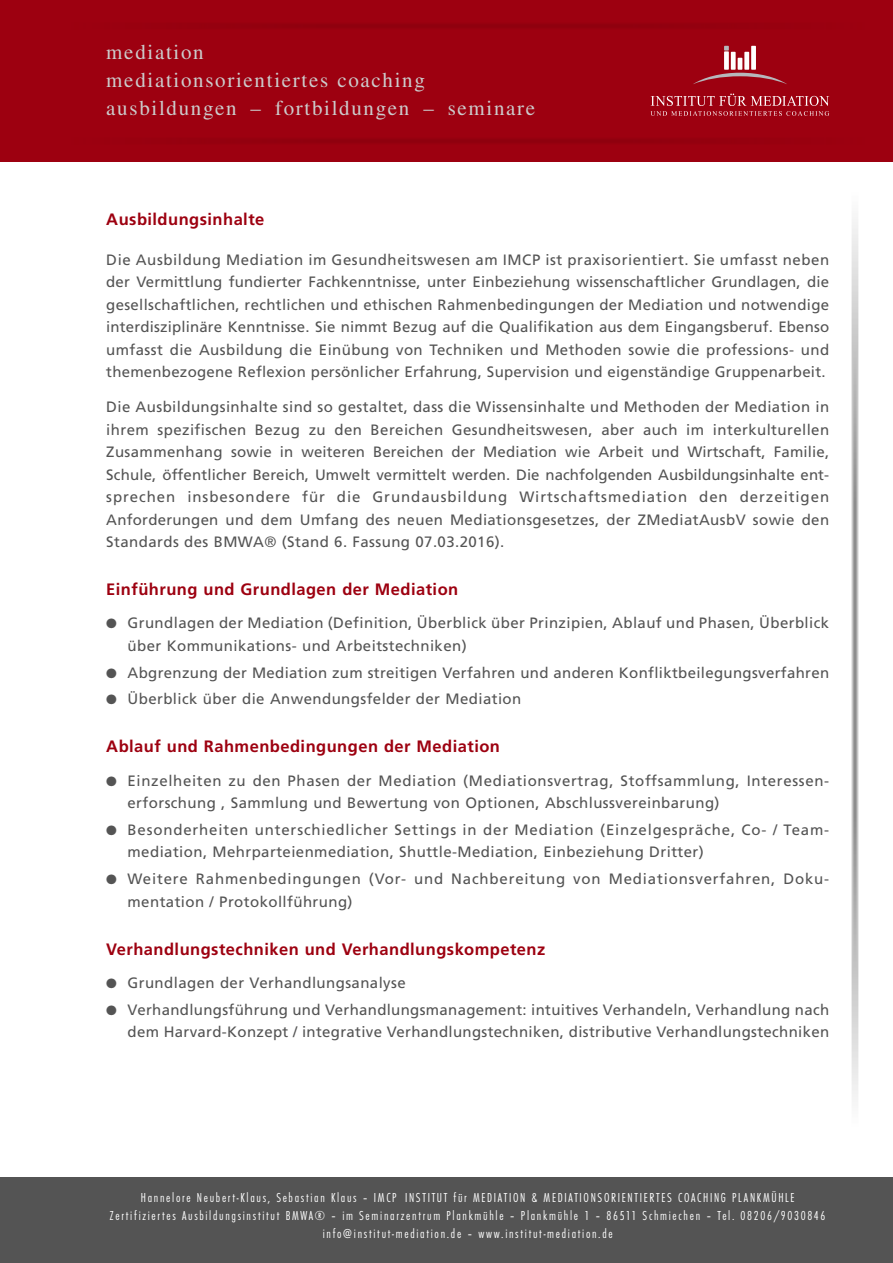
<style>
.page{position:relative;width:893px;height:1263px;background:#fff}
.page>*{position:absolute;margin:0;border:0;box-sizing:border-box;transform-origin:0 0}
.t1{font:21px/28px "Times";letter-spacing:.08em;color:#ccc}
.t2{font:700 16.5px "Frutiger";letter-spacing:.03em;color:#9d0010}
.t3{font:15px/22.5px "Frutiger";letter-spacing:.03em;color:#545454;text-align:justify}
.t4{font:15px/22.5px "Frutiger";letter-spacing:.055em;color:#545454}
.t5{font:300 13.5px/18px "Function Cond LH";letter-spacing:.125em;color:#fff;text-align:center}
.s1{font-weight:300}
</style>
<div class="page">
<img style="left:851px;top:219px;width:8px;height:881px">
<div style="left:0;top:0;width:893px;height:162px;background:#9d0010"></div>
<hr style="left:738px;top:58px;width:4px;height:12px;background:#fff">
<div style="left:731px;top:52px;width:5px;height:18px;background:#fff"></div>
<div style="left:724px;top:51px;width:5px;height:19px;background:#fff"></div>
<svg style="left:724px;top:46px;width:5px;height:5px"></svg>
<div style="left:751px;top:46px;width:5px;height:24px;background:#fff"></div>
<div style="left:744px;top:52px;width:5px;height:18px;background:#fff"></div>
<svg style="left:693px;top:73px;width:94px;height:11px"></svg>
<svg style="left:650px;top:94px;width:179px;height:22px"></svg>
<div style="left:0;top:1178px;width:893px;height:85px;background:#545454"></div>
<h1 class="t1" style="left:106px;top:40px;width:430px">mediation<br>mediationsorientiertes coaching ausbildungen – fortbildungen – seminare</h1>
<p class="t2" style="left:106px;top:213px;width:160px">Ausbildungsinhalte</p>
<p class="t3" style="left:106px;top:249px;width:724px">Die Ausbildung Mediation im Gesundheitswesen am IMCP ist praxisorientiert. Sie umfasst neben der Vermittlung fundierter Fachkenntnisse, unter Einbeziehung wissenschaftlicher Grundlagen, die gesellschaftlichen, rechtlichen und ethischen Rahmenbedingungen der Mediation und notwendige interdisziplinäre Kenntnisse. Sie nimmt Bezug auf die Qualifikation aus dem Eingangsberuf. Ebenso umfasst die Ausbildung die Einübung von Techniken und Methoden sowie die professions- und themenbezogene Reflexion persönlicher Erfahrung, Supervision und eigenständige Gruppenarbeit.</p>
<p class="t3" style="left:106px;top:397px;width:724px">Die Ausbildungsinhalte sind so gestaltet, dass die Wissensinhalte und Methoden der Mediation in ihrem spezifischen Bezug zu den Bereichen Gesundheitswesen, aber auch im interkulturellen Zusammenhang sowie in weiteren Bereichen der Mediation wie Arbeit und Wirtschaft, Familie, Schule, öffentlicher Bereich, Umwelt vermittelt werden. Die nachfolgenden Ausbildungsinhalte ent&shy;sprechen insbesondere für die Grundausbildung Wirtschaftsmediation den derzeitigen Anforderungen und dem Umfang des neuen Mediationsgesetzes, der ZMediatAusbV sowie den Standards des BMWA<span class="s1">®</span> (Stand 6. Fassung 07.03.2016).</p>
<p class="t2" style="left:106px;top:583px;width:353px">Einführung und Grundlagen der Mediation</p>
<p class="t3" style="left:128px;top:613px;width:703px;text-indent:-21px">● Grundlagen der Mediation (Definition, Überblick über Prinzipien, Ablauf und Phasen, Überblick über Kommunikations- und Arbeitstechniken)</p>
<p class="t3" style="left:106px;top:662px;width:724px">● Abgrenzung der Mediation zum streitigen Verfahren und anderen Konfliktbeilegungsverfahren</p>
<p class="t3" style="left:106px;top:689px;width:416px">● Überblick über die Anwendungsfelder der Mediation</p>
<p class="t2" style="left:106px;top:740px;width:395px">Ablauf und Rahmenbedingungen der Mediation</p>
<p class="t3" style="left:128px;top:770px;width:703px;text-indent:-21px">● Einzelheiten zu den Phasen der Mediation (Mediationsvertrag, Stoffsammlung, Interessen&shy;erforschung , Sammlung und Bewertung von Optionen, Abschlussvereinbarung)</p>
<p class="t4" style="left:128px;top:819px;width:703px;text-indent:-21px">● Besonderheiten unterschiedlicher Settings in der Mediation (Einzelgespräche, Co- / Team&shy;mediation, Mehrparteienmediation, Shuttle-Mediation, Einbeziehung Dritter)</p>
<p class="t4" style="left:128px;top:869px;width:703px;text-indent:-21px">● Weitere Rahmenbedingungen (Vor- und Nachbereitung von Mediationsverfahren, Doku&shy;mentation / Protokollführung)</p>
<p class="t2" style="left:106px;top:942px;width:441px">Verhandlungstechniken und Verhandlungskompetenz</p>
<p class="t3" style="left:106px;top:972px;width:301px">● Grundlagen der Verhandlungsanalyse</p>
<p class="t3" style="left:106px;top:999px;width:724px;text-align:right">● Verhandlungsführung und Verhandlungsmanagement: intuitives Verhandeln, Verhandlung nach dem Harvard-Konzept / integrative Verhandlungstechniken, distributive Verhandlungstechniken</p>
<p class="t5" style="left:110px;top:1188px;width:717px">Hannelore Neubert-Klaus, Sebastian Klaus – IMCP INSTITUT für MEDIATION &amp; MEDIATIONSORIENTIERTES COACHING PLANKMÜHLE<br>Zertifiziertes Ausbildungsinstitut BMWA® – im Seminarzentrum Plankmühle – Plankmühle 1 – 86511 Schmiechen – Tel. 08206/9030846 info@institut-mediation.de – www.institut-mediation.de</p>
</div>
